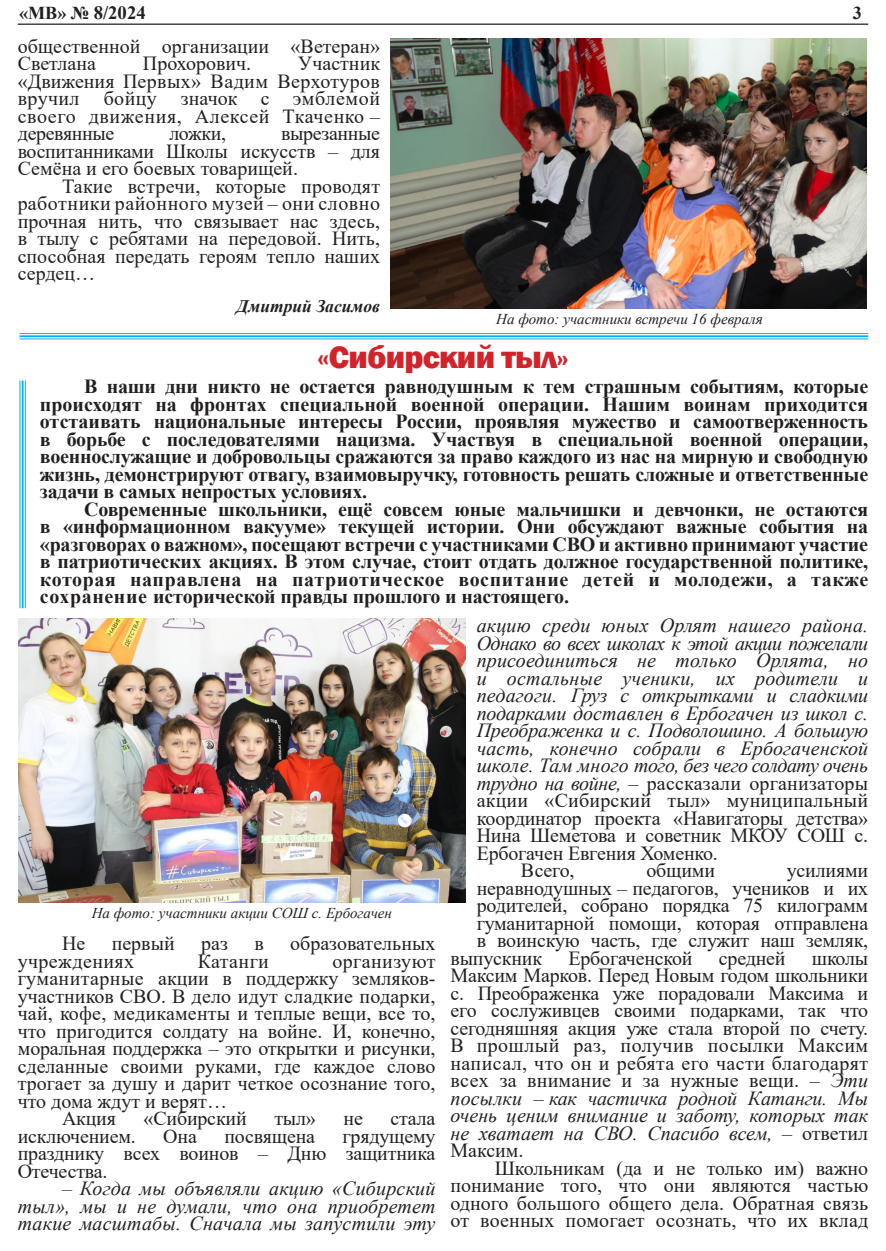
<style>
.page{position:relative;width:886px;height:1251px;background:#fff}
.page>*{position:absolute;margin:0;border:0;box-sizing:border-box;transform-origin:0 0}
.t1{font:800 32.5px "Franklin Gothic";letter-spacing:-.02em;color:#d1232a}
.t2{font:20px/17.5px "Times New Roman";letter-spacing:-.005em;color:#231f20;text-align:justify}
.t3{font:700 20px/17.5px "Times New Roman";letter-spacing:-.01em;color:#231f20;text-align:justify}
.t4{font:italic 20px/17.5px "Times New Roman";letter-spacing:.01em;color:#231f20;text-align:justify}
.t5{font:20px "Times New Roman";letter-spacing:.02em;color:#231f20}
.t6{font:700 18.75px "Times New Roman";color:#231f20}
.t7{font:700 18.12px "Times New Roman";color:#231f20}
.t8{font:italic 700 17.5px "Times New Roman";color:#231f20}
.t9{font:italic 15px "Times New Roman";color:#231f20}
.s1{font-size:18.12px}
.s2{font-style:normal}
.s3{font-style:italic}
</style>
<div class="page">
<hr style="left:18px;top:24px;width:850px;height:1px;background:#231f20">
<hr style="left:20px;top:333px;width:848px;height:1px;background:#00aeef">
<hr style="left:20px;top:335px;width:848px;height:2px;background:#00aeef">
<hr style="left:20px;top:338px;width:848px;height:1px;background:#00aeef">
<img style="left:391px;top:38px;width:475px;height:270px">
<hr style="left:25px;top:380px;width:1px;height:228px;background:#00aeef">
<hr style="left:22px;top:380px;width:2px;height:228px;background:#00aeef">
<hr style="left:20px;top:380px;width:1px;height:228px;background:#00aeef">
<img style="left:19px;top:618px;width:447px;height:285px">
<p class="t6" style="left:19px;top:0;width:128px"><span class="s1">«МВ» №</span> 8/2024</p>
<p class="t7" style="left:853px;top:0;width:11px">3</p>
<p class="t2" style="left:18px;top:37px;width:364px">общественной организации «Ветеран»<br>Светлана</p>
<p class="t2" style="left:18px;top:54px;width:364px;text-indent:280px">Участник «Движения Первых» Вадим Верхотуров вручил бойцу значок с эмблемой своего движения, Алексей Ткаченко – деревянные</p>
<p class="t2" style="left:143px;top:54px;width:110px">Прохорович.</p>
<p class="t2" style="left:18px;top:124px;width:364px;text-indent:263px">вырезанные воспитанниками Школы искусств – для Семёна и его боевых товарищей.</p>
<p class="t2" style="left:18px;top:177px;width:364px;text-indent:44px">Такие встречи, которые проводят работники районного музей – они словно прочная нить, что связывает нас здесь, в тылу с ребятами на передовой. Нить, способная передать героям тепло наших сердец…</p>
<p class="t8" style="left:236px;top:294px;width:145px">Дмитрий Засимов</p>
<p class="t2" style="left:169px;top:124px;width:58px">ложки,</p>
<p class="t9" style="left:496px;top:309px;width:268px">На фото: участники встречи 16 февраля</p>
<p class="t1" style="left:317px;top:336px;width:253px">«Сибирский тыл»</p>
<p class="t3" style="left:40px;top:377px;width:830px;text-indent:44px">В наши дни никто не остается равнодушным к тем страшным событиям, которые происходят на фронтах специальной военной операции. Нашим воинам приходится отстаивать национальные интересы России, проявляя мужество и самоотверженность в борьбе с последователями нацизма. Участвуя в специальной военной операции, военнослужащие и добровольцы сражаются за право каждого из нас на мирную и свободную жизнь, демонстрируют отвагу, взаимовыручку, готовность решать сложные и ответственные задачи в самых непростых условиях.</p>
<p class="t3" style="left:40px;top:500px;width:830px;text-indent:44px">Современные школьники, ещё совсем юные мальчишки и девчонки, не остаются в «информационном вакууме» текущей истории. Они обсуждают важные события на «разговорах о важном», посещают встречи с участниками СВО и активно принимают участие в патриотических акциях. В этом случае, стоит отдать должное государственной политике, которая направлена на патриотическое воспитание детей и молодежи, а также сохранение исторической правды прошлого и настоящего.</p>
<p class="t9" style="left:92px;top:902px;width:302px">На фото: участники акции СОШ с. Ербогачен</p>
<p class="t2" style="left:62px;top:934px;width:25px">Не</p>
<p class="t2" style="left:112px;top:934px;width:65px">первый</p>
<p class="t2" style="left:201px;top:934px;width:28px">раз</p>
<p class="t2" style="left:254px;top:934px;width:11px">в</p>
<p class="t2" style="left:290px;top:934px;width:147px">образовательных</p>
<p class="t5" style="left:18px;top:947px;width:118px">учреждениях</p>
<p class="t5" style="left:198px;top:947px;width:73px">Катанги</p>
<p class="t2" style="left:18px;top:952px;width:419px;text-indent:315px">организуют гуманитарные акции в поддержку земляков&shy;участников СВО. В дело идут сладкие подарки, чай, кофе, медикаменты и теплые вещи, все то, что пригодится солдату на войне. И, конечно, моральная поддержка – это открытки и рисунки, сделанные своими руками, где каждое слово трогает за душу и дарит четкое осознание того, что дома ждут и верят…</p>
<p class="t2" style="left:62px;top:1109px;width:55px">Акция</p>
<p class="t2" style="left:144px;top:1109px;width:105px">«Сибирский</p>
<p class="t2" style="left:274px;top:1109px;width:43px">тыл»</p>
<p class="t2" style="left:343px;top:1109px;width:21px">не</p>
<p class="t2" style="left:390px;top:1109px;width:46px">стала</p>
<p class="t2" style="left:18px;top:1127px;width:120px">исключением.</p>
<p class="t2" style="left:163px;top:1127px;width:35px">Она</p>
<p class="t2" style="left:224px;top:1127px;width:92px">посвящена</p>
<p class="t2" style="left:18px;top:1127px;width:419px;text-indent:325px">грядущему празднику всех воинов – Дню защитника Отечества.</p>
<p class="t4" style="left:18px;top:1179px;width:419px;text-indent:44px">– Когда мы объявляли акцию «Сибирский тыл», мы и не думали, что она приобретет такие масштабы. Сначала мы запустили эту</p>
<p class="t4" style="left:477px;top:616px;width:393px">акцию среди юных Орлят нашего района.<br>Однако во всех школах к этой акции пожелали присоединиться не только Орлята, но и остальные ученики, их родители и педагоги. Груз с открытками и сладкими подарками доставлен в Ербогачен из школ с.<br>Преображенка и с. Подволошино. А большую часть, конечно собрали в Ербогаченской школе. Там много того, без чего солдату очень трудно на войне, <span class="s2">– рассказали организаторы акции «Сибирский тыл» муниципальный координатор проекта «Навигаторы детства» Нина Шеметова и советник МКОУ СОШ с.<br>Ербогачен Евгения Хоменко.</span></p>
<p class="t2" style="left:521px;top:861px;width:55px">Всего,</p>
<p class="t2" style="left:646px;top:861px;width:70px">общими</p>
<p class="t2" style="left:787px;top:861px;width:83px">усилиями</p>
<p class="t2" style="left:477px;top:879px;width:393px">неравнодушных – педагогов, учеников и их</p>
<p class="t2" style="left:477px;top:896px;width:393px">родителей, собрано порядка 75 килограмм</p>
<p class="t2" style="left:477px;top:914px;width:393px">гуманитарной помощи, которая отправлена</p>
<p class="t2" style="left:477px;top:931px;width:393px">в воинскую часть, где служит наш земляк,</p>
<p class="t2" style="left:450px;top:949px;width:93px">выпускник</p>
<p class="t2" style="left:568px;top:949px;width:126px">Ербогаченской</p>
<p class="t2" style="left:719px;top:949px;width:68px">средней</p>
<p class="t2" style="left:450px;top:949px;width:419px;text-indent:361px">школы Максим Марков. Перед Новым годом школьники с. Преображенка уже порадовали Максима и его сослуживцев своими подарками, так что сегодняшняя акция уже стала второй по счету.<br>В прошлый раз, получив посылки Максим написал, что он и ребята его части благодарят всех за внимание и за нужные вещи. – <span class="s3">Эти посылки</span> – <span class="s3">как частичка родной Катанги. Мы очень ценим внимание и заботу, которых так не хватает на СВО. Спасибо всем,</span> – ответил Максим.</p>
<p class="t2" style="left:450px;top:1159px;width:419px;text-indent:44px">Школьникам (да и не только им) важно понимание того, что они являются частью одного большого общего дела. Обратная связь от военных помогает осознать, что их вклад</p>
</div>
